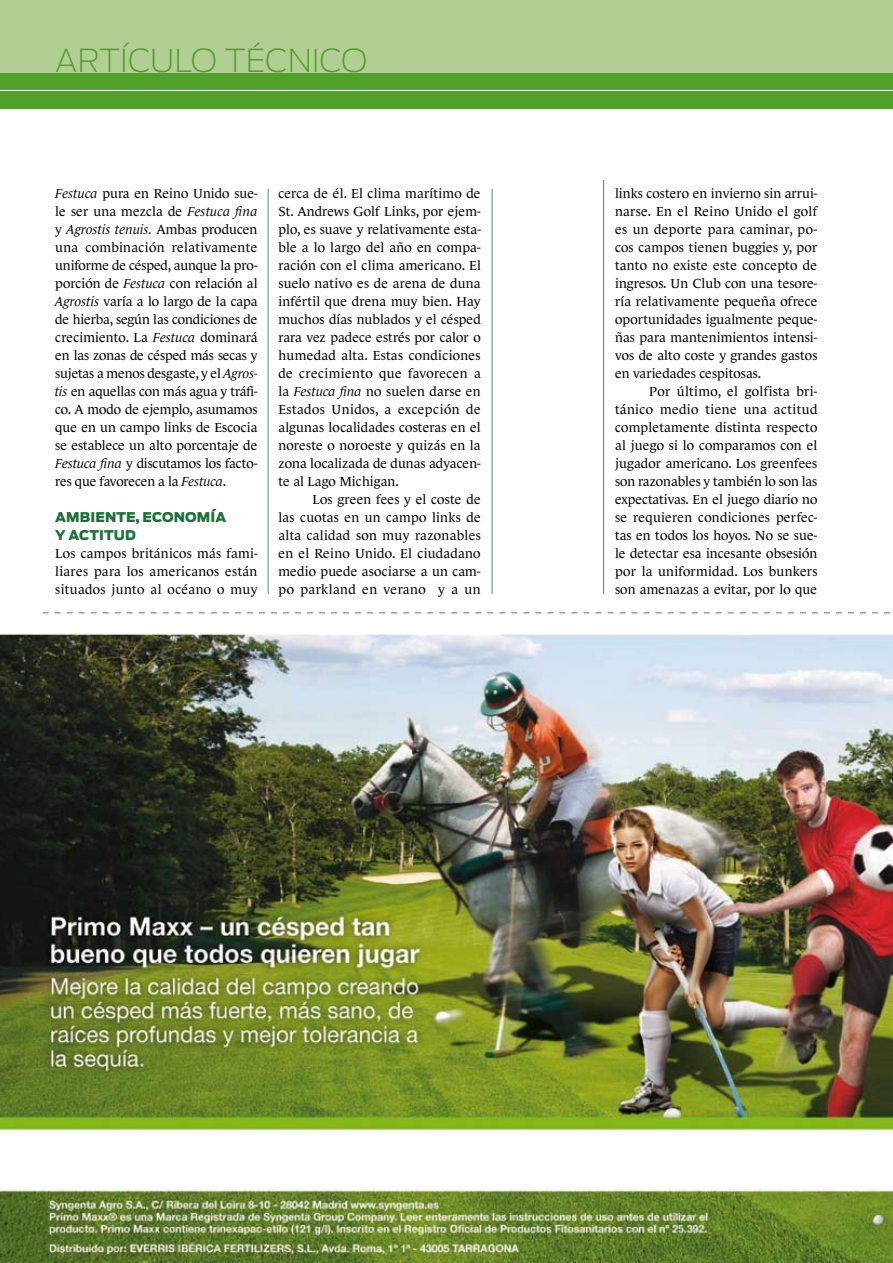
<style>
.page{position:relative;width:893px;height:1263px;background:#fff}
.page>*{position:absolute;margin:0;border:0;box-sizing:border-box;transform-origin:0 0}
.t1{font:200 31.5px "Antenna";color:#50a129}
.t2{font:13.35px/18px "Le Monde Journal";letter-spacing:.01em;color:#000;text-align:justify}
.t3{font:900 13.35px "Antenna";color:#1b7137}
.s1{font-style:italic}
</style>
<div class="page">
<div style="left:0;top:0;width:893px;height:108px;background:#50a129"></div>
<div style="left:0;top:0;width:893px;height:72px;background:#b1ce93"></div>
<hr style="left:0;top:90px;width:893px;height:1px;background:#fff">
<hr style="left:603px;top:180px;width:1px;height:414px;background:#697c86">
<hr style="left:492px;top:189px;width:1px;height:405px;background:#697c86">
<hr style="left:268px;top:189px;width:1px;height:405px;background:#697c86">
<img style="left:0;top:635px;width:893px;height:628px">
<svg style="left:43px;top:612px;width:847px;height:2px"></svg>
<h1 class="t1" style="left:55px;top:42px;width:231px">ARTÍCULO TÉCNICO</h1>
<p class="t2" style="left:55px;top:184px;width:204px"><span class="s1">Festuca</span> pura en Reino Unido sue&shy;le ser una mezcla de <span class="s1">Festuca fina </span>y <span class="s1">Agrostis tenuis.</span> Ambas producen una combinación relativamente uniforme de césped, aunque la pro&shy;porción de <span class="s1">Festuca</span> con relación al <span class="s1">Agrostis</span> varía a lo largo de la capa de hierba, según las condiciones de crecimiento. La <span class="s1">Festuca</span> dominará en las zonas de césped más secas y sujetas a menos desgaste, y el <span class="s1">Agros&shy;tis</span> en aquellas con más agua y tráfi&shy;co. A modo de ejemplo, asumamos que en un campo links de Escocia se establece un alto porcentaje de <span class="s1">Festuca fina</span> y discutamos los facto&shy;res que favorecen a la <span class="s1">Festuca</span>.</p>
<p class="t3" style="left:55px;top:509px;width:22px">AMBI</p>
<p class="t3" style="left:95px;top:509px;width:102px">ENTE, ECONOMÍ</p>
<p class="t3" style="left:215px;top:509px;width:12px">A</p>
<p class="t3" style="left:55px;top:527px;width:45px">Y ACTITUD</p>
<p class="t2" style="left:55px;top:544px;width:204px">Los campos británicos más fami&shy;liares para los americanos están situados junto al océano o muy</p>
<p class="t2" style="left:278px;top:184px;width:204px">cerca de él. El clima marítimo de St. Andrews Golf Links, por ejem&shy;plo, es suave y relativamente esta&shy;ble a lo largo del año en compa&shy;ración con el clima americano. El suelo nativo es de arena de duna infértil que drena muy bien. Hay muchos días nublados y el césped rara vez padece estrés por calor o humedad alta. Estas condiciones de crecimiento que favorecen a la <span class="s1">Festuca fina</span> no suelen darse en Estados Unidos, a excepción de algunas localidades costeras en el noreste o noroeste y quizás en la zona localizada de dunas adyacen&shy;te al Lago Michigan.</p>
<p class="t2" style="left:278px;top:490px;width:204px;text-indent:34px">Los green fees y el coste de las cuotas en un campo links de alta calidad son muy razonables en el Reino Unido. El ciudadano medio puede asociarse a un cam&shy;po parkland en verano y a un</p>
<p class="t2" style="left:615px;top:184px;width:204px">links costero en invierno sin arrui&shy;narse. En el Reino Unido el golf es un deporte para caminar, po&shy;cos campos tienen buggies y, por tanto no existe este concepto de ingresos. Un Club con una tesore&shy;ría relativamente pequeña ofrece oportunidades igualmente peque&shy;ñas para mantenimientos intensi&shy;vos de alto coste y grandes gastos en variedades cespitosas.</p>
<p class="t2" style="left:615px;top:382px;width:204px;text-indent:34px">Por último, el golfista bri&shy;tánico medio tiene una actitud completamente distinta respecto al juego si lo comparamos con el jugador americano. Los greenfees son razonables y también lo son las expectativas. En el juego diario no se requieren condiciones perfec&shy;tas en todos los hoyos. No se sue&shy;le detectar esa incesante obsesión por la uniformidad. Los bunkers son amenazas a evitar, por lo que</p>
</div>
